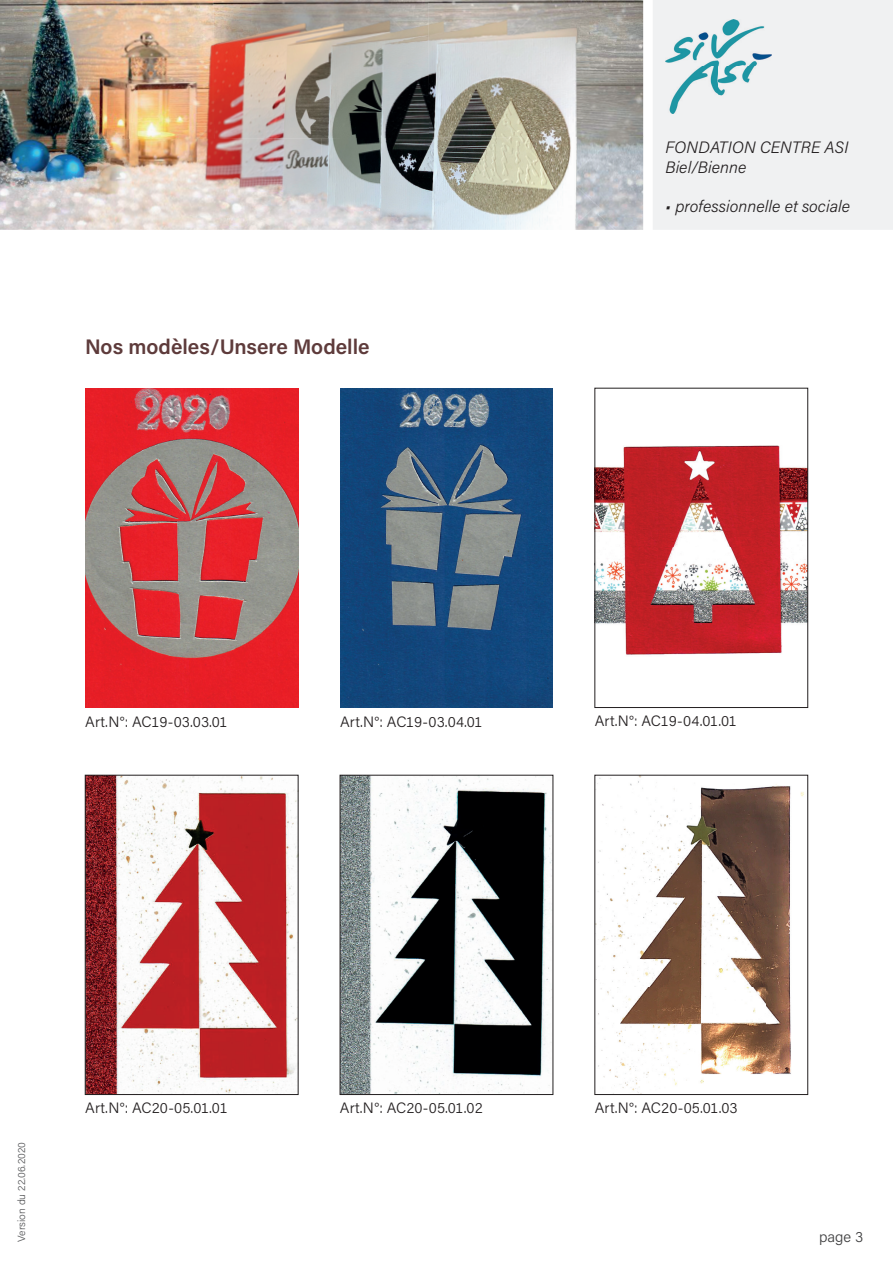
<style>
.page{position:relative;width:893px;height:1263px;background:#fff}
.page>*{position:absolute;margin:0;border:0;box-sizing:border-box;transform-origin:0 0}
.t1{font:600 21px "Acumin Pro";color:#5e3b3b}
.t2{font:italic 300 16.5px/19.8px "Acumin Pro";letter-spacing:.005em;color:#231f20}
.t3{font:300 15px "Acumin Pro";letter-spacing:.005em;color:#231f20}
.t4{font:300 15px "Acumin Pro";color:#3e3e3f}
.t5{font:300 10.5px "Acumin Pro";color:#57585a}
</style>
<div class="page">
<div style="left:653px;top:0;width:240px;height:230px;background:#f0f1f2"></div>
<img style="left:0;top:0;width:428px;height:138px">
<img style="left:428px;top:0;width:215px;height:136px">
<img style="left:0;top:138px;width:321px;height:92px">
<img style="left:321px;top:136px;width:322px;height:94px">
<img style="left:665px;top:19px;width:107px;height:94px">
<img style="left:342px;top:777px;width:209px;height:316px">
<div style="left:340px;top:775px;width:213px;height:320px;border:1px solid #231f20"></div>
<img style="left:87px;top:777px;width:209px;height:316px">
<div style="left:85px;top:775px;width:213px;height:320px;border:1px solid #231f20"></div>
<img style="left:340px;top:388px;width:213px;height:320px">
<img style="left:85px;top:388px;width:213px;height:319px">
<img style="left:597px;top:445px;width:209px;height:210px">
<div style="left:595px;top:388px;width:213px;height:320px;border:1px solid #231f20"></div>
<img style="left:597px;top:777px;width:207px;height:316px">
<div style="left:595px;top:775px;width:213px;height:320px;border:1px solid #231f20"></div>
<h1 class="t1" style="left:85px;top:332px;width:286px">Nos modèles/Unsere Modelle</h1>
<p class="t2" style="left:665px;top:137px;width:184px">FONDATION CENTRE ASI<br>Biel/Bienne</p>
<p class="t2" style="left:665px;top:196px;width:186px">• professionnelle et sociale</p>
<p class="t3" style="left:85px;top:711px;width:144px">Art.N°: AC19-03.03.01</p>
<p class="t3" style="left:340px;top:712px;width:145px">Art.N°: AC19-03.04.01</p>
<p class="t3" style="left:595px;top:711px;width:144px">Art.N°: AC19-04.01.01</p>
<p class="t5" style="left:14px;top:1242px;width:101px;rotate:-90deg">Version du 22.06.2020</p>
<p class="t3" style="left:85px;top:1098px;width:144px">Art.N°: AC20-05.01.01</p>
<p class="t3" style="left:340px;top:1098px;width:144px">Art.N°: AC20-05.01.02</p>
<p class="t3" style="left:595px;top:1098px;width:144px">Art.N°: AC20-05.01.03</p>
<p class="t4" style="left:819px;top:1226px;width:46px">page 3</p>
</div>
